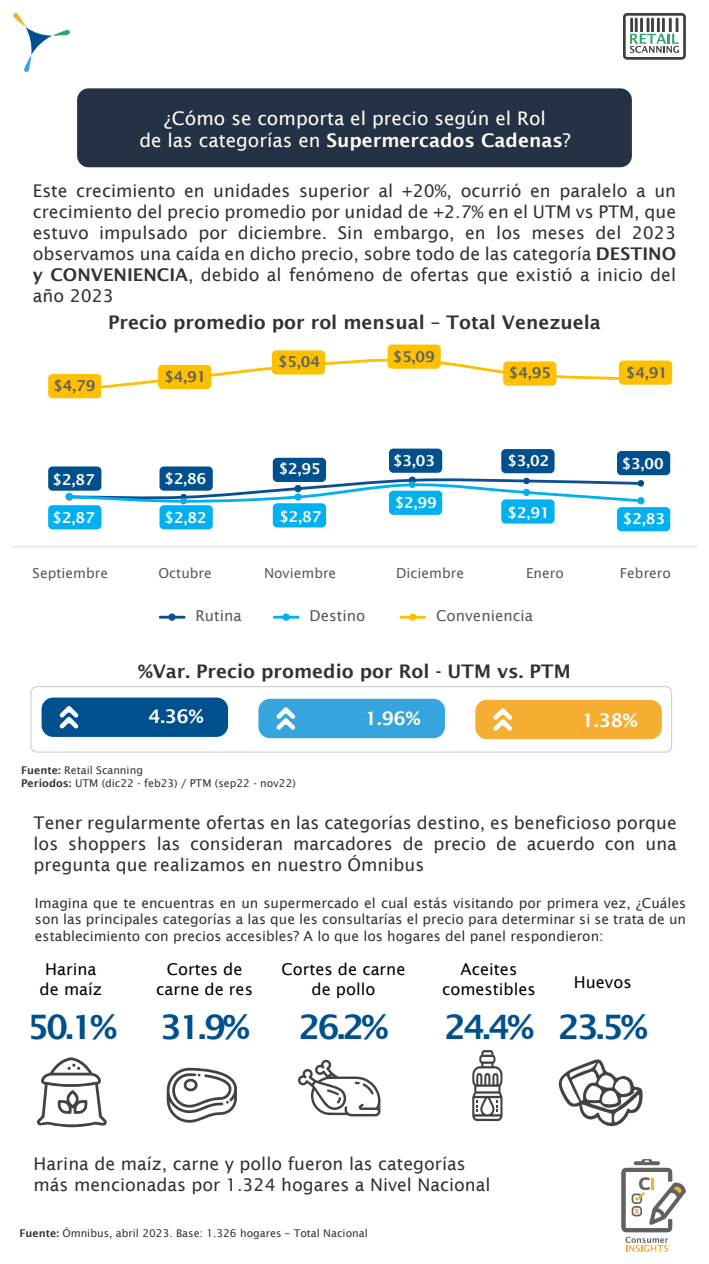
<style>
.page{position:relative;width:709px;height:1264px;background:#fff}
.page>*{position:absolute;margin:0;border:0;box-sizing:border-box;transform-origin:0 0}
.t1{font:600 33.75px "Lucida Sans";letter-spacing:-.075em;color:#00508d}
.t2{font:600 18.75px "Lucida Sans";color:#323232}
.t3{font:18.75px/22.5px "Lucida Sans";color:#fff;text-align:center}
.t4{font:600 18.75px "Lucida Sans";color:#fff}
.t5{font:17.5px/21px "Lucida Sans";color:#323232;text-align:justify}
.t6{font:16.25px/19.5px "Lucida Sans";color:#000;text-align:center}
.t7{font:600 15px "Lucida Sans";color:#fff}
.t8{font:600 15px "Lucida Sans";color:#606060}
.t9{font:15px "Lucida Sans";color:#595959}
.t10{font:13.75px/16.5px "Lucida Sans";color:#323232;text-align:justify}
.t11{font:13.75px "Lucida Sans";color:#595959}
.t12{font:10.62px/12.8px "Lucida Sans";color:#333}
.s1{font-weight:600}
</style>
<div class="page">
<div style="left:48px;top:466px;width:53px;height:25px;background:#00508d;border-radius:4px"></div>
<div style="left:159px;top:466px;width:54px;height:25px;background:#00508d;border-radius:4px"></div>
<div style="left:273px;top:458px;width:53px;height:24px;background:#00508d;border-radius:4px"></div>
<div style="left:389px;top:449px;width:53px;height:24px;background:#00508d;border-radius:4px"></div>
<div style="left:501px;top:449px;width:53px;height:24px;background:#00508d;border-radius:4px"></div>
<div style="left:617px;top:451px;width:53px;height:24px;background:#00508d;border-radius:4px"></div>
<div style="left:48px;top:505px;width:53px;height:24px;background:#00b0f0;border-radius:4px"></div>
<div style="left:159px;top:505px;width:54px;height:24px;background:#00b0f0;border-radius:4px"></div>
<div style="left:273px;top:503px;width:53px;height:24px;background:#00b0f0;border-radius:4px"></div>
<div style="left:389px;top:491px;width:53px;height:24px;background:#00b0f0;border-radius:4px"></div>
<div style="left:501px;top:499px;width:53px;height:25px;background:#00b0f0;border-radius:4px"></div>
<div style="left:617px;top:507px;width:53px;height:24px;background:#00b0f0;border-radius:4px"></div>
<svg style="left:623px;top:13px;width:63px;height:47px"></svg>
<svg style="left:13px;top:13px;width:57px;height:59px"></svg>
<hr style="left:12px;top:546px;width:686px;height:1px;background:#d9d9d9">
<svg style="left:66px;top:476px;width:578px;height:28px"></svg>
<div style="left:523px;top:489px;width:7px;height:7px;border:1px solid #00b0f0;border-radius:50%"></div>
<div style="left:637px;top:498px;width:7px;height:6px;background:#00b0f0;border-radius:50%"></div>
<div style="left:637px;top:497px;width:7px;height:7px;border:1px solid #00b0f0;border-radius:50%"></div>
<svg style="left:99px;top:359px;width:520px;height:35px"></svg>
<hr style="left:160px;top:616px;width:24px;height:3px;background:#0c508f">
<div style="left:168px;top:613px;width:8px;height:8px;border:1px solid #0c508f;border-radius:50%"></div>
<hr style="left:274px;top:616px;width:24px;height:3px;background:#00b0f0">
<div style="left:282px;top:613px;width:8px;height:8px;border:1px solid #00b0f0;border-radius:50%"></div>
<hr style="left:401px;top:616px;width:24px;height:3px;background:#ffc000">
<div style="left:409px;top:614px;width:7px;height:6px;background:#ffc000;border-radius:50%"></div>
<div style="left:409px;top:613px;width:7px;height:8px;border:1px solid #ffc000;border-radius:50%"></div>
<div style="left:42px;top:698px;width:186px;height:39px;background:#00508d;border-radius:12px"></div>
<svg style="left:60px;top:706px;width:18px;height:22px"></svg>
<div style="left:258px;top:699px;width:187px;height:39px;background:#37a5dd;border-radius:12px"></div>
<svg style="left:276px;top:707px;width:19px;height:23px"></svg>
<div style="left:475px;top:700px;width:187px;height:39px;background:#f5ae32;border-radius:12px"></div>
<svg style="left:493px;top:708px;width:19px;height:23px"></svg>
<div style="left:31px;top:686px;width:641px;height:67px;border:1px solid #c8c8c8;border-radius:6px"></div>
<svg style="left:37px;top:1057px;width:70px;height:70px"></svg>
<svg style="left:167px;top:1068px;width:70px;height:55px"></svg>
<svg style="left:298px;top:1059px;width:82px;height:57px"></svg>
<svg style="left:472px;top:1050px;width:30px;height:71px"></svg>
<svg style="left:558px;top:1059px;width:84px;height:68px"></svg>
<svg style="left:621px;top:1159px;width:65px;height:93px"></svg>
<div style="left:77px;top:88px;width:555px;height:79px;background:#253144;border-radius:12px"></div>
<div style="left:48px;top:374px;width:53px;height:24px;background:#ffc000;border-radius:4px"></div>
<div style="left:158px;top:365px;width:53px;height:24px;background:#ffc000;border-radius:4px"></div>
<div style="left:272px;top:350px;width:53px;height:25px;background:#ffc000;border-radius:4px"></div>
<div style="left:387px;top:345px;width:54px;height:24px;background:#ffc000;border-radius:4px"></div>
<div style="left:503px;top:361px;width:53px;height:25px;background:#ffc000;border-radius:4px"></div>
<div style="left:619px;top:360px;width:53px;height:25px;background:#ffc000;border-radius:4px"></div>
<p class="t3" style="left:139px;top:107px;width:433px">¿Cómo se comporta el precio según el Rol<br>de las categorías en <span class="s1">Supermercados Cadenas</span>?</p>
<p class="t5" style="left:33px;top:180px;width:645px">Este crecimiento en unidades superior al +20%, ocurrió en paralelo a un crecimiento del precio promedio por unidad de +2.7% en el UTM vs PTM, que estuvo impulsado por diciembre. Sin embargo, en los meses del 2023 observamos una caída en dicho precio, sobre todo de las categoría <span class="s1">DESTINO y CONVENIENCIA</span>, debido al fenómeno de ofertas que existió a inicio del año 2023</p>
<p class="t8" style="left:53px;top:377px;width:44px">$4,79</p>
<p class="t2" style="left:108px;top:312px;width:494px">Precio promedio por rol mensual – Total Venezuela</p>
<p class="t8" style="left:164px;top:368px;width:44px">$4,91</p>
<p class="t8" style="left:278px;top:353px;width:44px">$5,04</p>
<p class="t8" style="left:393px;top:348px;width:44px">$5,09</p>
<p class="t8" style="left:509px;top:364px;width:44px">$4,95</p>
<p class="t8" style="left:626px;top:364px;width:44px">$4,91</p>
<p class="t7" style="left:53px;top:471px;width:44px">$2,87</p>
<p class="t7" style="left:164px;top:470px;width:44px">$2,86</p>
<p class="t7" style="left:279px;top:460px;width:44px">$2,95</p>
<p class="t7" style="left:53px;top:509px;width:44px">$2,87</p>
<p class="t7" style="left:164px;top:509px;width:44px">$2,82</p>
<p class="t7" style="left:279px;top:508px;width:44px">$2,87</p>
<p class="t7" style="left:393px;top:452px;width:44px">$3,03</p>
<p class="t7" style="left:507px;top:452px;width:44px">$3,02</p>
<p class="t7" style="left:621px;top:455px;width:44px">$3,00</p>
<p class="t7" style="left:394px;top:494px;width:44px">$2,99</p>
<p class="t7" style="left:507px;top:504px;width:44px">$2,91</p>
<p class="t7" style="left:623px;top:510px;width:44px">$2,83</p>
<p class="t11" style="left:33px;top:565px;width:77px">Septiembre</p>
<p class="t11" style="left:158px;top:565px;width:55px">Octubre</p>
<p class="t11" style="left:264px;top:565px;width:74px">Noviembre</p>
<p class="t11" style="left:396px;top:565px;width:69px">Diciembre</p>
<p class="t11" style="left:526px;top:565px;width:39px">Enero</p>
<p class="t11" style="left:620px;top:565px;width:53px">Febrero</p>
<p class="t9" style="left:195px;top:607px;width:48px">Rutina</p>
<p class="t9" style="left:309px;top:607px;width:57px">Destino</p>
<p class="t9" style="left:436px;top:607px;width:98px">Conveniencia</p>
<p class="t2" style="left:138px;top:660px;width:434px">%Var. Precio promedio por Rol - UTM vs. PTM</p>
<p class="t4" style="left:148px;top:706px;width:57px">4.36%</p>
<p class="t4" style="left:365px;top:707px;width:57px">1.96%</p>
<p class="t4" style="left:582px;top:709px;width:57px">1.38%</p>
<p class="t12" style="left:21px;top:764px;width:276px"><span class="s1">Fuente:</span> Retail Scanning<br><span class="s1">Periodos:</span> UTM (dic22 - feb23) / PTM (sep22 - nov22)</p>
<p class="t5" style="left:34px;top:812px;width:644px">Tener regularmente ofertas en las categorías destino, es beneficioso porque los shoppers las consideran marcadores de precio de acuerdo con una pregunta que realizamos en nuestro Ómnibus</p>
<p class="t10" style="left:35px;top:894px;width:652px">Imagina que te encuentras en un supermercado el cual estás visitando por primera vez, ¿Cuáles son las principales categorías a las que les consultarías el precio para determinar si se trata de un establecimiento con precios accesibles? A lo que los hogares del panel respondieron:</p>
<p class="t6" style="left:40px;top:960px;width:64px">Harina de maíz</p>
<p class="t6" style="left:156px;top:960px;width:98px">Cortes de carne de res</p>
<p class="t6" style="left:281px;top:960px;width:125px">Cortes de carne de pollo</p>
<p class="t6" style="left:442px;top:960px;width:95px">Aceites comestibles</p>
<p class="t6" style="left:574px;top:972px;width:59px">Huevos</p>
<h1 class="t1" style="left:27px;top:1007px;width:91px">50.1%</h1>
<h1 class="t1" style="left:160px;top:1007px;width:91px">31.9%</h1>
<h1 class="t1" style="left:299px;top:1007px;width:91px">26.2%</h1>
<h1 class="t1" style="left:444px;top:1007px;width:205px">24.4% 23.5%</h1>
<p class="t5" style="left:34px;top:1153px;width:458px">Harina de maíz, carne y pollo fueron las categorías más mencionadas por 1.324 hogares a Nivel Nacional</p>
<p class="t12" style="left:19px;top:1226px;width:350px"><span class="s1">Fuente:</span> Ómnibus, abril 2023. Base: 1.326 hogares – Total Nacional</p>
</div>
